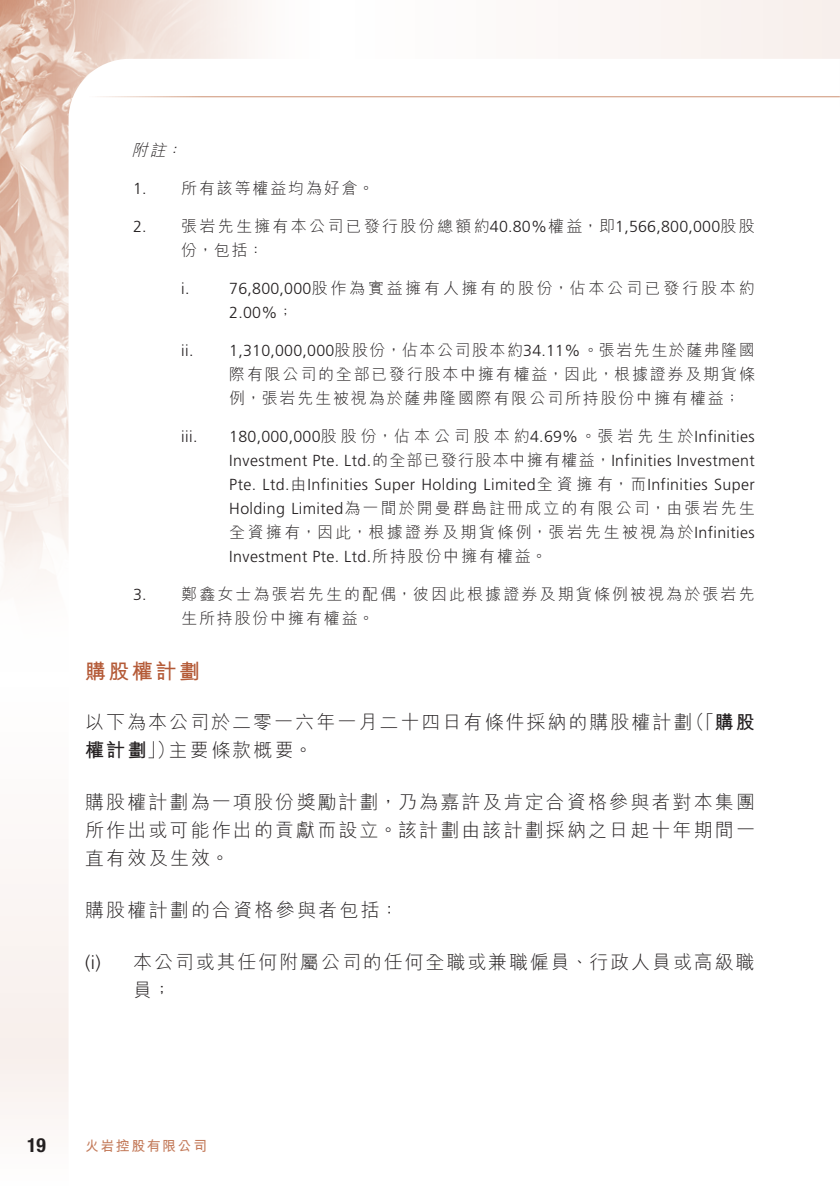
<style>
.page{position:relative;width:840px;height:1191px;background:#fff}
.page>*{position:absolute;margin:0;border:0;box-sizing:border-box;transform-origin:0 0}
._03_H1{font:700 21px "M Hei HK";letter-spacing:.115em;color:#b45a37}
.t1{font:700 condensed 19.6px "Helvetica Neue LT Std";color:#231f20}
._01_Body_Text{font:300 19px/28px "M Hei HK";letter-spacing:.11em;color:#231f20}
._07_IN0{font:300 19px "M Hei HK";letter-spacing:.1em;color:#231f20}
._01_Body_Text-2{font:700 19px "M Hei HK";color:#231f20}
._07_IN0-2{font:300 19px "Frutiger LT Std";color:#231f20}
._23_______IN4__Note{font:300 16px/24px "Frutiger LT Std";letter-spacing:.025em;color:#231f20;text-align:justify}
._22____IN2__Note{font:300 16px "M Hei HK";letter-spacing:.13em;color:#231f20}
._23_______IN4__Note-2{font:300 16px/24px "M Hei HK";letter-spacing:.115em;color:#231f20}
._23_______IN4__Note-3{font:300 16px "M Hei HK";letter-spacing:.09em;color:#231f20}
._23_______IN4__Note-4{font:300 16px "M Hei HK";letter-spacing:.17em;color:#231f20}
._22____IN2__Note-2{font:300 16px "Frutiger LT Std";color:#231f20}
._22____IN2__Note-3{font:italic 300 16px "M Hei HK";color:#231f20}
.t2{font:700 14px "M Hei HK";letter-spacing:.1em;color:#c47c5c}
.s1{font-family:"Frutiger LT Std"}
.s2{font-family:"M Hei HK"}
.s3{font-weight:700}
.s4{font-weight:300}
</style>
<div class="page">
<div style="left:0;top:674px;width:277px;height:517px;background:linear-gradient(to right,#fcf8f7,#fff)"></div>
<div style="left:332px;top:0;width:507px;height:106px;background:linear-gradient(to right,#fff,#fbf6f4)"></div>
<img style="left:0;top:0;width:252px;height:73px">
<svg style="left:0;top:73px;width:277px;height:516px"></svg>
<hr style="left:85px;top:96px;width:754px;height:1px;background:#cd9374">
<p class="_22____IN2__Note-3" style="left:131px;top:139px;width:41px">附註</p>
<p class="_22____IN2__Note-3" style="left:165px;top:139px;width:23px">：</p>
<p class="_22____IN2__Note-2" style="left:133px;top:179px;width:15px">1.</p>
<p class="_22____IN2__Note-2" style="left:133px;top:217px;width:15px">2.</p>
<p class="_22____IN2__Note-2" style="left:133px;top:585px;width:15px">3.</p>
<p class="_22____IN2__Note" style="left:181px;top:177px;width:194px">所有該等權益均為好倉。</p>
<p class="_22____IN2__Note" style="left:181px;top:215px;width:574px">張岩先生擁有本公司已發行股份總額約<span class="s1">40.80%</span>權益，即<span class="s1">1,566,800,000</span>股股</p>
<p class="_22____IN2__Note" style="left:181px;top:239px;width:84px">份，包括：</p>
<p class="_23_______IN4__Note-4" style="left:229px;top:277px;width:526px"><span class="s1">76,800,000</span>股作為實益擁有人擁有的股份，佔本公司已發行股本約</p>
<p class="_23_______IN4__Note" style="left:181px;top:277px;width:10px">.i</p>
<p class="_23_______IN4__Note" style="left:181px;top:339px;width:14px">.i i</p>
<p class="_23_______IN4__Note" style="left:181px;top:425px;width:18px">iii.</p>
<p class="_23_______IN4__Note" style="left:229px;top:301px;width:66px">2.00%<span class="s2">;</span></p>
<p class="_23_______IN4__Note-3" style="left:229px;top:339px;width:526px"><span class="s1">1,310,000,000</span>股股份，佔本公司股本約<span class="s1">34.11%</span>。張岩先生於薩弗隆國</p>
<p class="_23_______IN4__Note-2" style="left:229px;top:362px;width:526px">際有限公司的全部已發行股本中擁有權益，因此，根據證券及期貨條例，張岩先生被視為於薩弗隆國際有限公司所持股份中擁有權益;</p>
<p class="_23_______IN4__Note" style="left:229px;top:425px;width:526px">180,000,000<span class="s2">股股份，佔本公司股本約</span>4.69%<span class="s2">。張岩先生於</span>Infinities</p>
<p class="_23_______IN4__Note" style="left:229px;top:449px;width:527px">Investment Pte. Ltd.<span class="s2">的全部已發行股本中擁有權益，</span>Infinities Investment Pte. Ltd.<span class="s2">由</span>Infinities Super Holding Limited<span class="s2">全資擁有，而</span>Infinities Super Holding Limited<span class="s2">為一間於開曼群島註冊成立的有限公司，由張岩先生全資擁有，因此，根據證券及期貨條例，張岩先生被視為於</span>Infinities Investment Pte. Ltd.<span class="s2">所持股份中擁有權益。</span></p>
<p class="_22____IN2__Note" style="left:181px;top:583px;width:574px">鄭鑫女士為張岩先生的配偶，彼因此根據證券及期貨條例被視為於張岩先</p>
<p class="_22____IN2__Note" style="left:181px;top:607px;width:194px">生所持股份中擁有權益。</p>
<p class="_03_H1" style="left:85px;top:656px;width:116px">購股權計劃</p>
<p class="_01_Body_Text" style="left:685px;top:707px;width:70px">（「<span class="s3">購股</span></p>
<p class="_01_Body_Text" style="left:169px;top:707px;width:525px;text-indent:-83px">以下為本公司於二零一六年一月二十四日有條件採納的購股權計劃主要條款概要。</p>
<p class="_01_Body_Text-2" style="left:85px;top:736px;width:92px">權計劃<span class="s4">」）</span></p>
<p class="_01_Body_Text" style="left:85px;top:787px;width:671px;text-align:justify">購股權計劃為一項股份獎勵計劃，乃為嘉許及肯定合資格參與者對本集團所作出或可能作出的貢獻而設立。該計劃由該計劃採納之日起十年期間一直有效及生效。</p>
<p class="_07_IN0" style="left:85px;top:896px;width:315px">購股權計劃的合資格參與者包括：</p>
<p class="_07_IN0" style="left:133px;top:948px;width:622px">本公司或其任何附屬公司的任何全職或兼職僱員、行政人員或高級職</p>
<p class="_07_IN0-2" style="left:85px;top:951px;width:17px">) i(</p>
<p class="_07_IN0" style="left:133px;top:976px;width:40px">員;</p>
<p class="t1" style="left:27px;top:1133px;width:20px">19</p>
<p class="t2" style="left:85px;top:1135px;width:123px">火岩控股有限公司</p>
</div>
